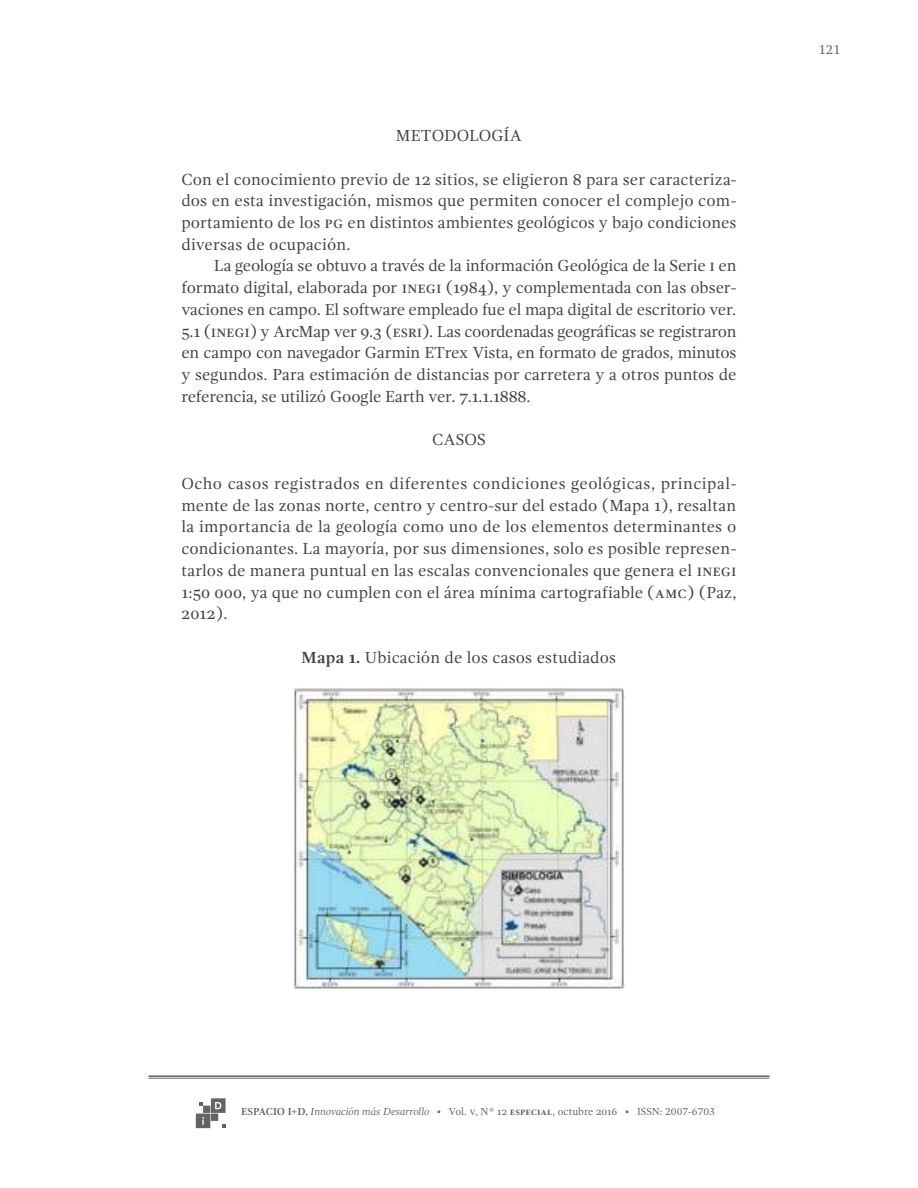
<style>
.page{position:relative;width:918px;height:1188px;background:#fff}
.page>*{position:absolute;margin:0;border:0;box-sizing:border-box;transform-origin:0 0}
.t1{font:16.5px/21.8px "Gandhi Serif";letter-spacing:.005em;color:#444041;text-align:justify}
.t2{font:13.5px "Gandhi Serif";color:#656365}
.t3{font:10.5px "Gandhi Serif";color:#656365}
.s1{font-weight:700}
.s2{font-style:italic}
</style>
<div class="page">
<hr style="left:148px;top:1075px;width:622px;height:2px;background:#656365">
<hr style="left:148px;top:1078px;width:622px;height:1px;background:#656365">
<svg style="left:196px;top:1098px;width:30px;height:30px"></svg>
<img style="left:294px;top:688px;width:330px;height:301px">
<p class="t1" style="left:396px;top:125px;width:128px">METODOLOGÍA</p>
<p class="t1" style="left:181px;top:168px;width:557px">Con el conocimiento previo de 12 sitios, se eligieron 8 para ser caracteriza&shy;dos en esta investigación, mismos que permiten conocer el complejo com&shy;portamiento de los pg en distintos ambientes geológicos y bajo condiciones diversas de ocupación.</p>
<p class="t1" style="left:181px;top:255px;width:557px;text-indent:32px">La geología se obtuvo a través de la información Geológica de la Serie i en formato digital, elaborada por inegi (1984), y complementada con las obser&shy;vaciones en campo. El software empleado fue el mapa digital de escritorio ver.<br>5.1 (inegi) y ArcMap ver 9.3 (esri). Las coordenadas geográficas se registraron en campo con navegador Garmin ETrex Vista, en formato de grados, minutos y segundos. Para estimación de distancias por carretera y a otros puntos de referencia, se utilizó Google Earth ver. 7.1.1.1888.</p>
<p class="t1" style="left:432px;top:429px;width:55px">CASOS</p>
<p class="t1" style="left:181px;top:473px;width:557px">Ocho casos registrados en diferentes condiciones geológicas, principal&shy;mente de las zonas norte, centro y centro-sur del estado (Mapa 1), resaltan la importancia de la geología como uno de los elementos determinantes o condicionantes. La mayoría, por sus dimensiones, solo es posible represen&shy;tarlos de manera puntual en las escalas convencionales que genera el inegi 1:50 000, ya que no cumplen con el área mínima cartografiable (amc) (Paz, 2012).</p>
<p class="t1" style="left:302px;top:647px;width:316px"><span class="s1">Mapa 1.</span> Ubicación de los casos estudiados</p>
<p class="t2" style="left:818px;top:42px;width:24px">121</p>
<p class="t3" style="left:241px;top:1105px;width:475px"><span class="s1">ESPACIO I+D,</span> <span class="s2">Innovación más Desarrollo •</span> Vol. v, N° 12 <span class="s1">especial</span>, octubre 2016 • ISSN: 2007-6703</p>
</div>
